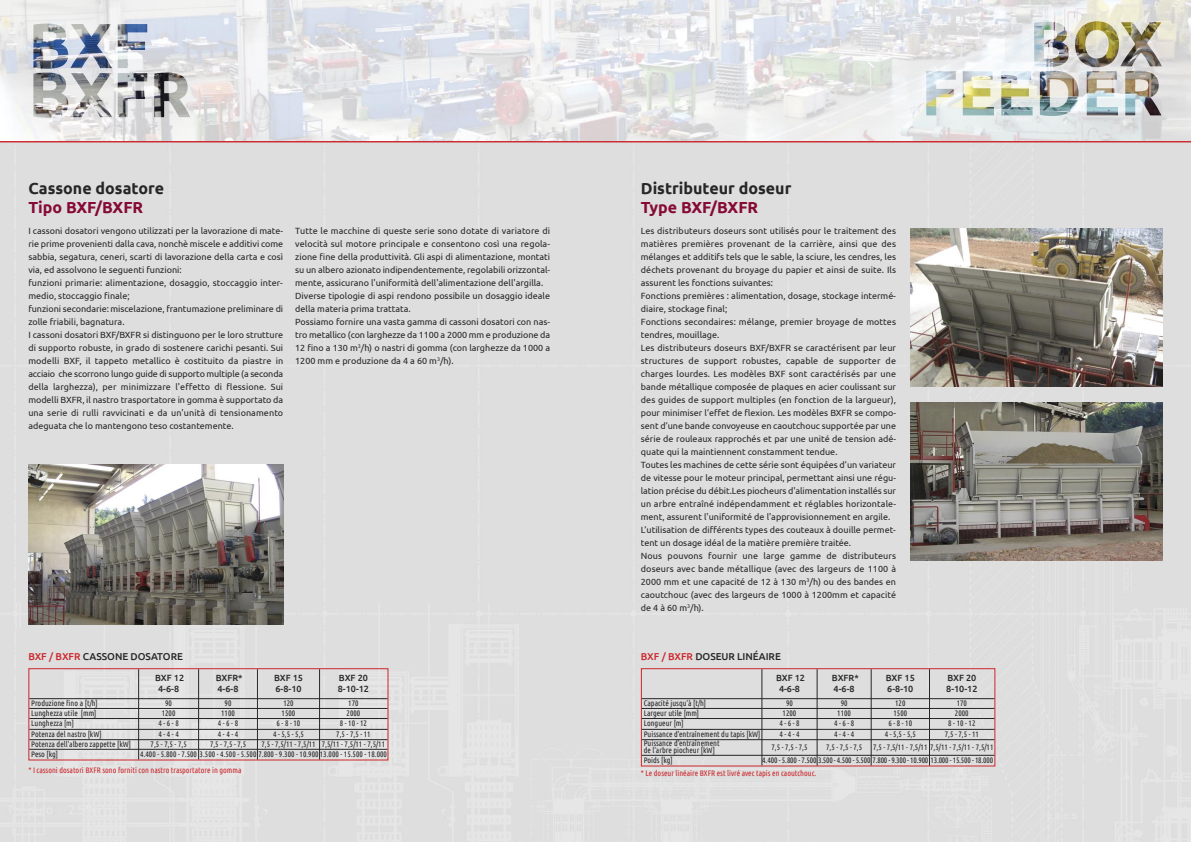
<style>
.page{position:relative;width:1191px;height:842px;background:#fff}
.page>*{position:absolute;margin:0;border:0;box-sizing:border-box;transform-origin:0 0}
.t1{font:700 16px "Ubuntu";color:#272627}
.t2{font:700 16px "Ubuntu";color:#850a35}
.t3{font:500 10px "Ubuntu";color:#272627}
.t4{font:9px/13px "Ubuntu";color:#272627}
.t5{font:500 9px/10.8px "Ubuntu";color:#272627}
.t6{font:8px/7px "Ubuntu Condensed";color:#272627}
.t7{font:8px "Ubuntu Condensed";color:#cc262b}
.t8{font:8px "Ubuntu Condensed";letter-spacing:-.025em;color:#272627}
.s1{color:#cc262b}
</style>
<div class="page">
<div style="left:0;top:142px;width:1191px;height:700px;background:#dedede"></div>
<img style="left:28px;top:465px;width:255px;height:159px">
<img style="left:910px;top:229px;width:252px;height:157px">
<img style="left:910px;top:403px;width:252px;height:157px">
<div style="left:28px;top:668px;width:360px;height:92px;border:1px solid #cc262b"></div>
<hr style="left:138px;top:669px;width:1px;height:90px;background:#272627">
<hr style="left:198px;top:669px;width:1px;height:90px;background:#272627">
<hr style="left:257px;top:669px;width:1px;height:90px;background:#272627">
<hr style="left:319px;top:669px;width:1px;height:90px;background:#272627">
<hr style="left:29px;top:698px;width:358px;height:1px;background:#272627">
<hr style="left:29px;top:708px;width:358px;height:1px;background:#272627">
<hr style="left:29px;top:718px;width:358px;height:1px;background:#272627">
<hr style="left:29px;top:729px;width:358px;height:1px;background:#272627">
<hr style="left:29px;top:739px;width:358px;height:1px;background:#272627">
<hr style="left:29px;top:749px;width:358px;height:1px;background:#272627">
<img style="left:0;top:0;width:1191px;height:141px">
<hr style="left:0;top:141px;width:1191px;height:1px;background:#cc262b">
<div style="left:641px;top:668px;width:354px;height:98px;border:1px solid #cc262b"></div>
<hr style="left:761px;top:669px;width:1px;height:96px;background:#272627">
<hr style="left:817px;top:669px;width:1px;height:96px;background:#272627">
<hr style="left:871px;top:669px;width:1px;height:96px;background:#272627">
<hr style="left:929px;top:669px;width:1px;height:96px;background:#272627">
<hr style="left:642px;top:698px;width:352px;height:1px;background:#272627">
<hr style="left:642px;top:708px;width:352px;height:1px;background:#272627">
<hr style="left:642px;top:718px;width:352px;height:1px;background:#272627">
<hr style="left:642px;top:729px;width:352px;height:1px;background:#272627">
<hr style="left:642px;top:739px;width:352px;height:1px;background:#272627">
<hr style="left:642px;top:755px;width:352px;height:1px;background:#272627">
<h1 class="t1" style="left:28px;top:179px;width:137px">Cassone dosatore</h1>
<h1 class="t2" style="left:28px;top:198px;width:116px">Tipo BXF/BXFR</h1>
<h1 class="t1" style="left:641px;top:179px;width:152px">Distributeur doseur</h1>
<h1 class="t2" style="left:641px;top:198px;width:119px">Type BXF/BXFR</h1>
<p class="t4" style="left:28px;top:224px;width:256px">I cassoni dosatori vengono utilizzati per la lavorazione di mate&shy;rie prime provenienti dalla cava, nonchè miscele e additivi come sabbia, segatura, ceneri, scarti di lavorazione della carta e così via, ed assolvono le seguenti funzioni:<br>funzioni primarie: alimentazione, dosaggio, stoccaggio inter&shy;medio, stoccaggio finale;<br>funzioni secondarie: miscelazione, frantumazione preliminare di zolle friabili, bagnatura.<br>I cassoni dosatori BXF/BXFR si distinguono per le loro strutture di supporto robuste, in grado di sostenere carichi pesanti. Sui modelli BXF, il tappeto metallico è costituito da piastre in acciaio che scorrono lungo guide di supporto multiple (a seconda della larghezza), per minimizzare l'effetto di flessione. Sui modelli BXFR, il nastro trasportatore in gomma è supportato da una serie di rulli ravvicinati e da un'unità di tensionamento adeguata che lo mantengono teso costantemente.</p>
<p class="t4" style="left:295px;top:224px;width:256px">Tutte le macchine di queste serie sono dotate di variatore di velocità sul motore principale e consentono così una regola&shy;zione fine della produttività. Gli aspi di alimentazione, montati su un albero azionato indipendentemente, regolabili orizzontal&shy;mente, assicurano l'uniformità dell'alimentazione dell'argilla.<br>Diverse tipologie di aspi rendono possibile un dosaggio ideale della materia prima trattata.<br>Possiamo fornire una vasta gamma di cassoni dosatori con nas&shy;tro metallico (con larghezze da 1100 a 2000 mm e produzione da 12 fino a 130 m<sup>3</sup>/h) o nastri di gomma (con larghezze da 1000 a 1200 mm e produzione da 4 a 60 m<sup>3</sup>/h).</p>
<p class="t4" style="left:641px;top:224px;width:257px">Les distributeurs doseurs sont utilisés pour le traitement des matières premières provenant de la carrière, ainsi que des mélanges et additifs tels que le sable, la sciure, les cendres, les déchets provenant du broyage du papier et ainsi de suite. Ils assurent les fonctions suivantes:<br>Fonctions premières : alimentation, dosage, stockage intermé&shy;diaire, stockage final;<br>Fonctions secondaires: mélange, premier broyage de mottes tendres, mouillage.<br>Les distributeurs doseurs BXF/BXFR se caractérisent par leur structures de support robustes, capable de supporter de charges lourdes. Les modèles BXF sont caractérisés par une bande métallique composée de plaques en acier coulissant sur des guides de support multiples (en fonction de la largueur), pour minimiser l’effet de flexion. Les modèles BXFR se compo&shy;sent d’une bande convoyeuse en caoutchouc supportée par une série de rouleaux rapprochés et par une unité de tension adé&shy;quate qui la maintiennent constamment tendue.<br>Toutes les machines de cette série sont équipées d’un variateur de vitesse pour le moteur principal, permettant ainsi une régu&shy;lation précise du débit.Les piocheurs d'alimentation installés sur un arbre entraîné indépendamment et réglables horizontale&shy;ment, assurent l'uniformité de l'approvisionnement en argile.<br>L’utilisation de différents types des couteaux à douille permet&shy;tent un dosage idéal de la matière première traitée.<br>Nous pouvons fournir une large gamme de distributeurs doseurs avec bande métallique (avec des largeurs de 1100 à 2000 mm et une capacité de 12 à 130 m<sup>3</sup>/h) ou des bandes en caoutchouc (avec des largeurs de 1000 à 1200mm et capacité de 4 à 60 m<sup>3</sup>/h).</p>
<p class="t3" style="left:28px;top:650px;width:156px"><span class="s1">BXF / BXFR</span> CASSONE DOSATORE</p>
<p class="t5" style="left:155px;top:672px;width:30px;text-align:center">BXF 12<br>4-6-8</p>
<p class="t5" style="left:216px;top:672px;width:28px">BXFR*<br>4-6-8</p>
<p class="t5" style="left:274px;top:672px;width:30px">BXF 15<br>6-8-10</p>
<p class="t5" style="left:338px;top:672px;width:33px">BXF 20<br>8-10-12</p>
<p class="t6" style="left:31px;top:699px;width:68px">Produzione fino a [t/h]</p>
<p class="t6" style="left:165px;top:699px;width:8px">90</p>
<p class="t6" style="left:224px;top:699px;width:8px">90</p>
<p class="t6" style="left:283px;top:699px;width:12px">120</p>
<p class="t6" style="left:348px;top:699px;width:12px">170</p>
<p class="t6" style="left:31px;top:709px;width:67px">Lunghezza utile [mm]</p>
<p class="t6" style="left:162px;top:709px;width:15px">1200</p>
<p class="t6" style="left:221px;top:709px;width:15px">1100</p>
<p class="t6" style="left:282px;top:709px;width:15px">1500</p>
<p class="t6" style="left:346px;top:709px;width:15px">2000</p>
<p class="t6" style="left:31px;top:720px;width:44px">Lunghezza [m]</p>
<p class="t6" style="left:158px;top:720px;width:22px">4 - 6 - 8</p>
<p class="t6" style="left:218px;top:720px;width:22px">4 - 6 - 8</p>
<p class="t6" style="left:277px;top:720px;width:25px">6 - 8 - 10</p>
<p class="t6" style="left:340px;top:720px;width:29px">8 - 10 - 12</p>
<p class="t6" style="left:31px;top:730px;width:72px">Potenza del nastro [kW]</p>
<p class="t6" style="left:158px;top:730px;width:22px">4 - 4 - 4</p>
<p class="t6" style="left:218px;top:730px;width:22px">4 - 4 - 4</p>
<p class="t6" style="left:273px;top:730px;width:32px">4 - 5,5 - 5,5</p>
<p class="t6" style="left:336px;top:730px;width:36px">7,5 - 7,5 - 11</p>
<p class="t6" style="left:31px;top:740px;width:101px">Potenza dell'albero zappette [kW]</p>
<p class="t6" style="left:151px;top:740px;width:38px">7,5 - 7,5 - 7,5</p>
<p class="t6" style="left:210px;top:740px;width:38px">7,5 - 7,5 - 7,5</p>
<p class="t6" style="left:261px;top:740px;width:125px">7,5 - 7,5/11 - 7,5/11 7,5/11 - 7,5 /11 - 7,5/11</p>
<p class="t6" style="left:31px;top:750px;width:28px">Peso [kg]</p>
<p class="t6" style="left:140px;top:750px;width:248px">4.400 - 5.800 - 7.500 3.500 - 4.500 - 5.500 7.800 - 9.300 - 10.900 13.000 - 15.500 - 18.000</p>
<p class="t7" style="left:28px;top:766px;width:215px">* I cassoni dosatori BXFR sono forniti con nastro trasportatore in gomma</p>
<p class="t3" style="left:641px;top:650px;width:141px"><span class="s1">BXF / BXFR</span> DOSEUR LINÉAIRE</p>
<p class="t5" style="left:776px;top:672px;width:30px;text-align:center">BXF 12<br>4-6-8</p>
<p class="t5" style="left:832px;top:672px;width:28px">BXFR*<br>4-6-8</p>
<p class="t5" style="left:886px;top:672px;width:30px">BXF 15<br>6-8-10</p>
<p class="t5" style="left:946px;top:672px;width:33px">BXF 20<br>8-10-12</p>
<p class="t6" style="left:643px;top:699px;width:64px">Capacité jusqu’à [t/h]</p>
<p class="t6" style="left:786px;top:699px;width:8px">90</p>
<p class="t6" style="left:840px;top:699px;width:8px">90</p>
<p class="t6" style="left:895px;top:699px;width:12px">120</p>
<p class="t6" style="left:956px;top:699px;width:12px">170</p>
<p class="t6" style="left:643px;top:709px;width:57px">Largeur utile [mm]</p>
<p class="t6" style="left:782px;top:709px;width:15px">1200</p>
<p class="t6" style="left:837px;top:709px;width:15px">1100</p>
<p class="t6" style="left:893px;top:709px;width:15px">1500</p>
<p class="t6" style="left:955px;top:709px;width:15px">2000</p>
<p class="t6" style="left:643px;top:720px;width:41px">Longueur [m]</p>
<p class="t6" style="left:779px;top:720px;width:22px">4 - 6 - 8</p>
<p class="t6" style="left:834px;top:720px;width:22px">4 - 6 - 8</p>
<p class="t6" style="left:888px;top:720px;width:25px">6 - 8 - 10</p>
<p class="t6" style="left:948px;top:720px;width:29px">8 - 10 - 12</p>
<p class="t6" style="left:643px;top:730px;width:118px">Puissance d’entraînement du tapis [kW]</p>
<p class="t6" style="left:779px;top:730px;width:22px">4 - 4 - 4</p>
<p class="t6" style="left:834px;top:730px;width:22px">4 - 4 - 4</p>
<p class="t6" style="left:885px;top:730px;width:32px">4 - 5,5 - 5,5</p>
<p class="t6" style="left:944px;top:730px;width:36px">7,5 - 7,5 - 11</p>
<p class="t6" style="left:643px;top:740px;width:77px">Puissance d’entraînement de l’arbre piocheur [kW]</p>
<p class="t6" style="left:771px;top:743px;width:38px">7,5 - 7,5 - 7,5</p>
<p class="t6" style="left:826px;top:743px;width:38px">7,5 - 7,5 - 7,5</p>
<p class="t6" style="left:873px;top:743px;width:122px">7,5 - 7,5/11 - 7,5/11 7,5/11 - 7,5 /11 - 7,5/11</p>
<p class="t6" style="left:643px;top:756px;width:31px">Poids [kg]</p>
<p class="t8" style="left:762px;top:755px;width:232px">4.400 - 5.800 - 7.500 3.500 - 4.500 - 5.500 7.800 - 9.300 - 10.900 13.000 - 15.500 - 18.000</p>
<p class="t7" style="left:641px;top:769px;width:177px">* Le doseur linéaire BXFR est livré avec tapis en caoutchouc.</p>
</div>
